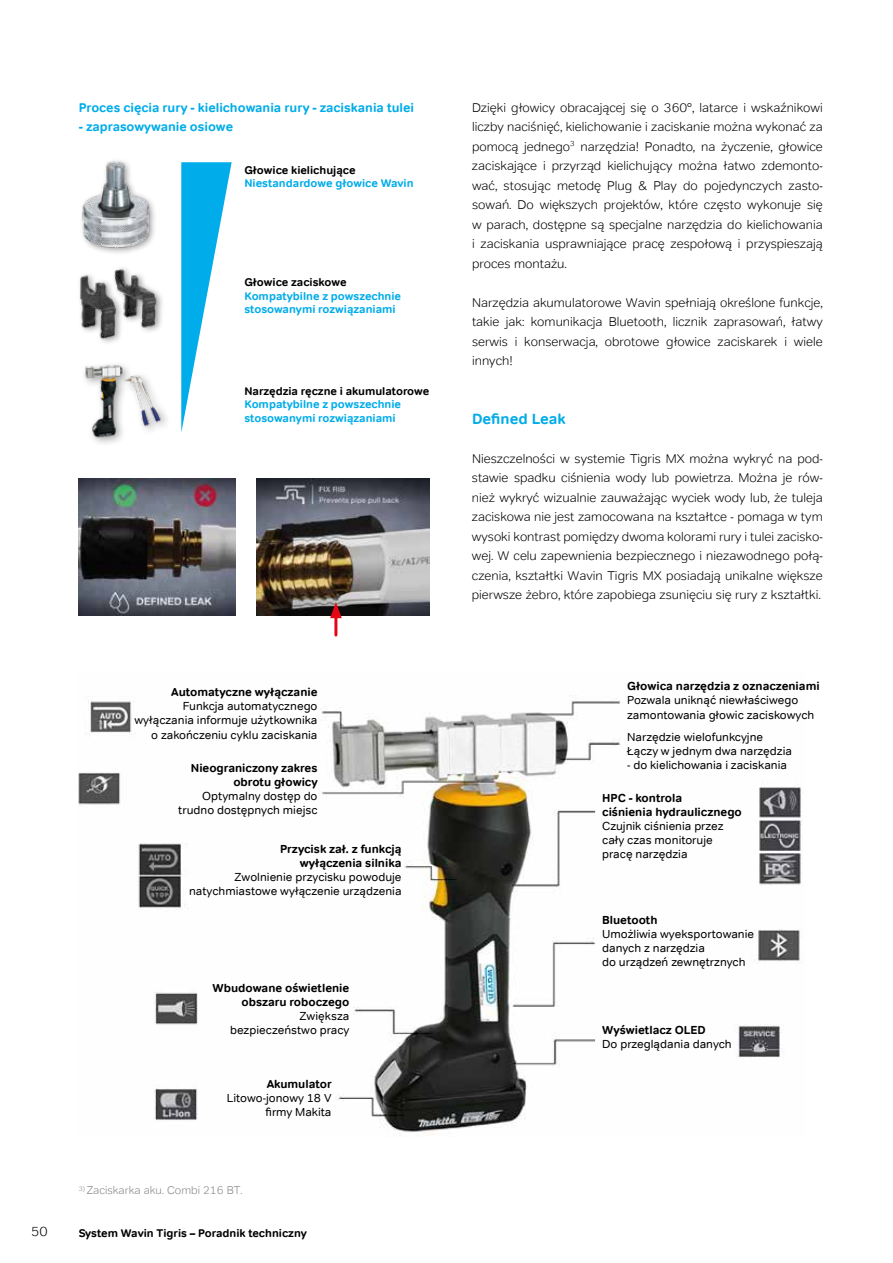
<style>
.page{position:relative;width:893px;height:1263px;background:#fff}
.page>*{position:absolute;margin:0;border:0;box-sizing:border-box;transform-origin:0 0}
.t1{font:700 15px "Tondo";color:#00ace9}
.t2{font:300 13.5px "Tondo";color:#000}
.t3{font:300 12.75px/19.5px "Tondo";color:#000;text-align:justify}
.t4{font:700 12.75px "Tondo";color:#00ace9}
.t5{font:11.7px/14.1px "Tondo";color:#000;text-align:right}
.t6{font:700 11.7px/14.1px "Tondo";color:#000;text-align:right}
.t7{font:700 11.25px/13.5px "Tondo";color:#00ace9}
.t8{font:700 11.25px "Tondo";color:#000}
.t9{font:300 11.25px "Tondo";color:#878787}
</style>
<div class="page">
<svg style="left:181px;top:162px;width:51px;height:261px"></svg>
<img style="left:81px;top:160px;width:74px;height:93px">
<img style="left:79px;top:268px;width:83px;height:75px">
<img style="left:84px;top:347px;width:99px;height:97px">
<img style="left:79px;top:695px;width:724px;height:441px">
<img style="left:79px;top:479px;width:156px;height:136px">
<img style="left:257px;top:479px;width:172px;height:137px">
<hr style="left:334px;top:612px;width:3px;height:23px;background:#e30613">
<svg style="left:330px;top:602px;width:12px;height:16px"></svg>
<p class="t4" style="left:79px;top:99px;width:337px">Proces cięcia rury - kielichowania rury - zaciskania tulei</p>
<p class="t4" style="left:79px;top:119px;width:156px">- zaprasowywanie osiowe</p>
<p class="t8" style="left:244px;top:163px;width:113px">Głowice kielichujące</p>
<p class="t7" style="left:244px;top:176px;width:171px">Niestandardowe głowice Wavin</p>
<p class="t8" style="left:244px;top:275px;width:104px">Głowice zaciskowe</p>
<p class="t7" style="left:244px;top:289px;width:158px">Kompatybilne z powszechnie stosowanymi rozwiązaniami</p>
<p class="t8" style="left:244px;top:384px;width:186px">Narzędzia ręczne i akumulatorowe</p>
<p class="t7" style="left:244px;top:398px;width:158px">Kompatybilne z powszechnie stosowanymi rozwiązaniami</p>
<p class="t6" style="left:171px;top:685px;width:148px">Automatyczne wyłączanie</p>
<p class="t5" style="left:134px;top:699px;width:185px">Funkcja automatycznego wyłączania informuje użytkownika o zakończeniu cyklu zaciskania</p>
<p class="t6" style="left:191px;top:761px;width:128px">Nieograniczony zakres obrotu głowicy</p>
<p class="t5" style="left:178px;top:789px;width:141px">Optymalny dostęp do trudno dostępnych miejsc</p>
<p class="t6" style="left:280px;top:841px;width:123px">Przycisk zał. z funkcją wyłączenia silnika</p>
<p class="t5" style="left:189px;top:870px;width:214px">Zwolnienie przycisku powoduje natychmiastowe wyłączenie urządzenia</p>
<p class="t6" style="left:213px;top:981px;width:138px">Wbudowane oświetlenie obszaru roboczego</p>
<p class="t5" style="left:230px;top:1009px;width:121px">Zwiększa bezpieczeństwo pracy</p>
<p class="t6" style="left:267px;top:1077px;width:67px">Akumulator</p>
<p class="t5" style="left:227px;top:1091px;width:106px">Litowo-jonowy 18 V firmy Makita</p>
<p class="t9" style="left:79px;top:1183px;width:165px"><sup>3)</sup> Zaciskarka aku. Combi 216 BT.</p>
<p class="t2" style="left:31px;top:1223px;width:18px">50</p>
<p class="t8" style="left:79px;top:1226px;width:230px">System Wavin Tigris – Poradnik techniczny</p>
<p class="t3" style="left:472px;top:97px;width:352px">Dzięki głowicy obracającej się o 360°, latarce i wskaźnikowi liczby naciśnięć, kielichowanie i zaciskanie można wykonać za pomocą jednego<sup>3</sup> narzędzia! Ponadto, na życzenie, głowice zaciskające i przyrząd kielichujący można łatwo zdemonto&shy;wać, stosując metodę Plug &amp; Play do pojedynczych zasto&shy;sowań. Do większych projektów, które często wykonuje się w parach, dostępne są specjalne narzędzia do kielichowania i zaciskania usprawniające pracę zespołową i przyspieszają proces montażu.</p>
<p class="t3" style="left:472px;top:292px;width:352px">Narzędzia akumulatorowe Wavin spełniają określone funkcje, takie jak: komunikacja Bluetooth, licznik zaprasowań, łatwy serwis i konserwacja, obrotowe głowice zaciskarek i wiele innych!</p>
<p class="t1" style="left:472px;top:409px;width:95px">Defined Leak</p>
<p class="t3" style="left:472px;top:448px;width:352px">Nieszczelności w systemie Tigris MX można wykryć na pod&shy;stawie spadku ciśnienia wody lub powietrza. Można je rów&shy;nież wykryć wizualnie zauważając wyciek wody lub, że tuleja zaciskowa nie jest zamocowana na kształtce - pomaga w tym wysoki kontrast pomiędzy dwoma kolorami rury i tulei zacisko&shy;wej. W celu zapewnienia bezpiecznego i niezawodnego połą&shy;czenia, kształtki Wavin Tigris MX posiadają unikalne większe pierwsze żebro, które zapobiega zsunięciu się rury z kształtki.</p>
<p class="t6" style="left:627px;top:679px;width:194px">Głowica narzędzia z oznaczeniami</p>
<p class="t5" style="left:627px;top:693px;width:189px;text-align:left">Pozwala uniknąć niewłaściwego zamontowania głowic zaciskowych</p>
<p class="t5" style="left:627px;top:729px;width:166px;text-align:left">Narzędzie wielofunkcyjne<br>Łączy w jednym dwa narzędzia</p>
<p class="t5" style="left:627px;top:758px;width:161px">- do kielichowania i zaciskania</p>
<p class="t6" style="left:602px;top:790px;width:141px;text-align:left">HPC - kontrola<br>ciśnienia hydraulicznego</p>
<p class="t5" style="left:602px;top:819px;width:123px;text-align:left">Czujnik ciśnienia przez cały czas monitoruje pracę narzędzia</p>
<p class="t6" style="left:602px;top:912px;width:57px">Bluetooth</p>
<p class="t5" style="left:602px;top:927px;width:153px;text-align:left">Umożliwia wyeksportowanie danych z narzędzia<br>do urządzeń zewnętrznych</p>
<p class="t6" style="left:602px;top:1023px;width:105px">Wyświetlacz OLED</p>
<p class="t5" style="left:602px;top:1037px;width:131px">Do przeglądania danych</p>
</div>
